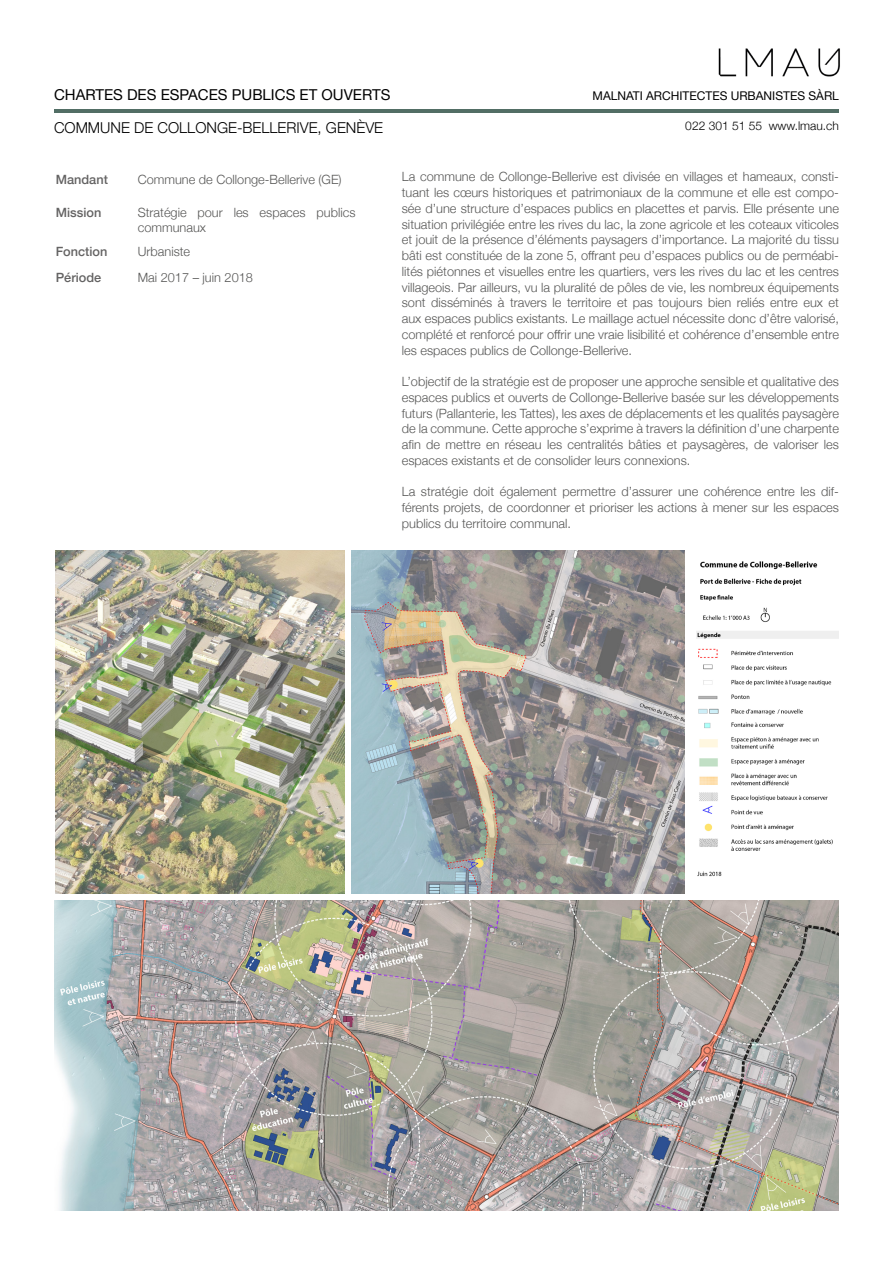
<style>
.page{position:relative;width:893px;height:1263px;background:#fff}
.page>*{position:absolute;margin:0;border:0;box-sizing:border-box;transform-origin:0 0}
.t1{font:300 15px "Helvetica Neue";color:#000}
.t2{font:15px "Helvetica Neue";color:#000}
.t3{font:300 12.75px/15.8px "Helvetica Neue";color:#575756;text-align:justify}
.t4{font:500 12.75px "Helvetica Neue";color:#646363}
.t5{font:12px "Helvetica Neue";color:#000}
.t6{font:300 12px "Helvetica Neue";color:#000}
</style>
<div class="page">
<img style="left:718px;top:48px;width:122px;height:29px">
<hr style="left:54px;top:109px;width:785px;height:3px;background:#526e65">
<img style="left:54px;top:900px;width:785px;height:310px">
<img style="left:56px;top:550px;width:289px;height:343px">
<img style="left:351px;top:550px;width:334px;height:343px">
<img style="left:696px;top:561px;width:143px;height:316px">
<p class="t2" style="left:54px;top:84px;width:338px">CHARTES DES ESPACES PUBLICS ET OUVERTS</p>
<p class="t1" style="left:54px;top:115px;width:331px">COMMUNE DE COLLONGE-BELLERIVE, GENÈVE</p>
<p class="t5" style="left:592px;top:87px;width:248px">MALNATI ARCHITECTES URBANISTES SÀRL</p>
<p class="t6" style="left:685px;top:116px;width:155px">022 301 51 55 www.lmau.ch</p>
<p class="t4" style="left:56px;top:169px;width:54px">Mandant</p>
<p class="t3" style="left:138px;top:170px;width:205px">Commune de Collonge-Bellerive (GE)</p>
<p class="t4" style="left:56px;top:202px;width:47px">Mission</p>
<p class="t3" style="left:138px;top:203px;width:219px;line-height:15.3px">Stratégie pour les espaces publics communaux</p>
<p class="t4" style="left:56px;top:241px;width:53px">Fonction</p>
<p class="t3" style="left:138px;top:243px;width:54px">Urbaniste</p>
<p class="t4" style="left:56px;top:267px;width:47px">Période</p>
<p class="t3" style="left:138px;top:269px;width:117px">Mai 2017 – juin 2018</p>
<p class="t3" style="left:402px;top:168px;width:439px">La commune de Collonge-Bellerive est divisée en villages et hameaux, consti&shy;tuant les cœurs historiques et patrimoniaux de la commune et elle est compo&shy;sée d’une structure d’espaces publics en placettes et parvis. Elle présente une situation privilégiée entre les rives du lac, la zone agricole et les coteaux viticoles et jouit de la présence d’éléments paysagers d’importance. La majorité du tissu bâti est constituée de la zone 5, offrant peu d’espaces publics ou de perméabi&shy;lités piétonnes et visuelles entre les quartiers, vers les rives du lac et les centres villageois. Par ailleurs, vu la pluralité de pôles de vie, les nombreux équipements sont disséminés à travers le territoire et pas toujours bien reliés entre eux et aux espaces publics existants. Le maillage actuel nécessite donc d’être valorisé, complété et renforcé pour offrir une vraie lisibilité et cohérence d’ensemble entre les espaces publics de Collonge-Bellerive.</p>
<p class="t3" style="left:402px;top:373px;width:439px">L’objectif de la stratégie est de proposer une approche sensible et qualitative des espaces publics et ouverts de Collonge-Bellerive basée sur les développements futurs (Pallanterie, les Tattes), les axes de déplacements et les qualités paysagère de la commune. Cette approche s’exprime à travers la définition d’une charpente afin de mettre en réseau les centralités bâties et paysagères, de valoriser les espaces existants et de consolider leurs connexions.</p>
<p class="t3" style="left:402px;top:483px;width:439px">La stratégie doit également permettre d’assurer une cohérence entre les dif&shy;férents projets, de coordonner et prioriser les actions à mener sur les espaces publics du territoire communal.</p>
</div>
